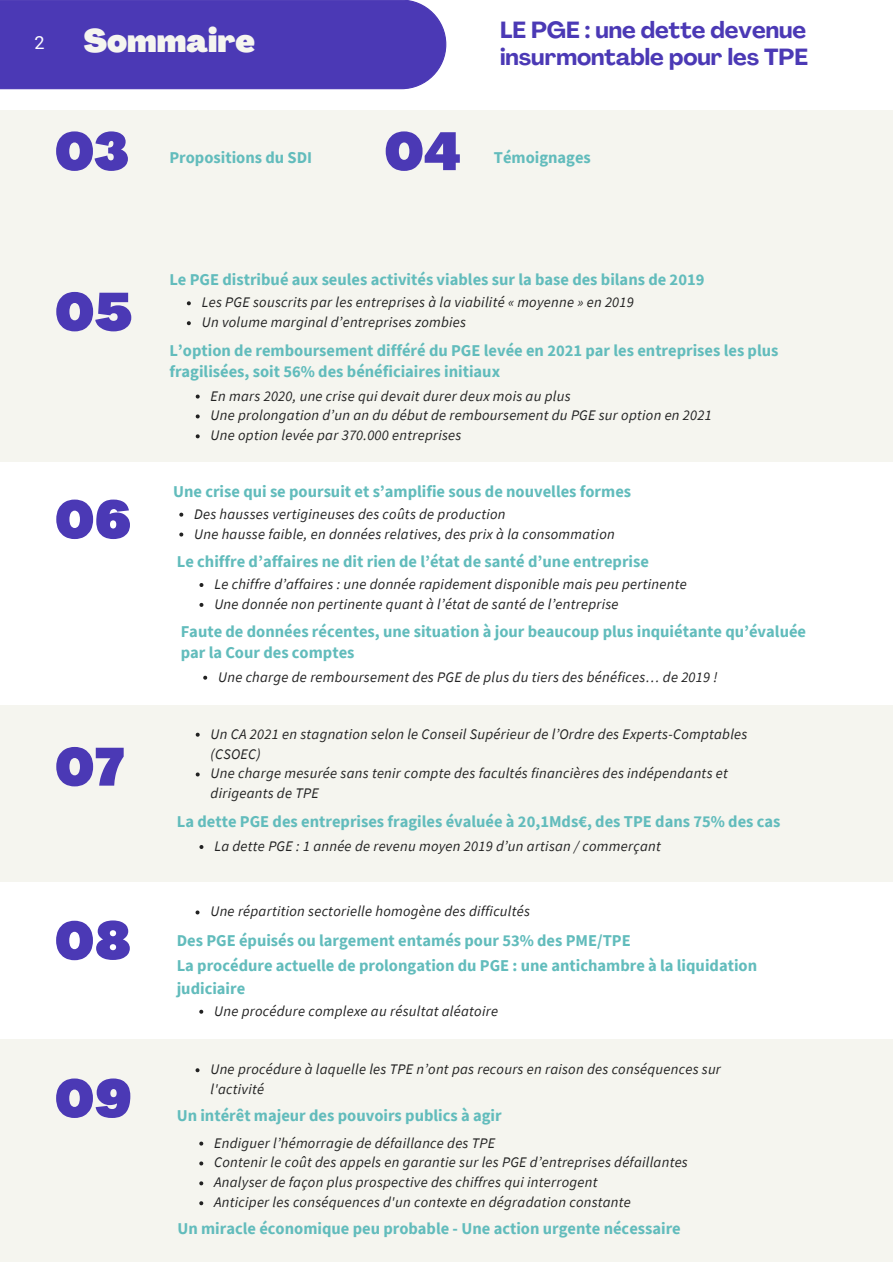
<style>
.page{position:relative;width:893px;height:1264px;background:#fff}
.page>*{position:absolute;margin:0;border:0;box-sizing:border-box;transform-origin:0 0}
.t1{font:900 52.65px "Agrandir";color:#4b39b5}
.t2{font:900 31.95px "Agrandir";color:#f5f5ef}
.t3{font:700 22.95px/27px "Agrandir";color:#4b39b5}
.t4{font:18px "Roboto";color:#fff}
.t5{font:700 16.5px/20.9px "Source Sans Pro";color:#62bcbc}
.t6{font:italic 14.55px/20px "Source Sans Pro";letter-spacing:.02em;color:#222}
</style>
<div class="page">
<div style="left:0;top:250px;width:892px;height:212px;background:#f5f5ef"></div>
<div style="left:0;top:110px;width:892px;height:156px;background:#f5f5ef"></div>
<div style="left:0;top:0;width:446px;height:89px;background:#4b39b5"></div>
<div style="left:0;top:704px;width:892px;height:177px;background:#f5f5ef"></div>
<svg style="left:187px;top:301px;width:4px;height:4px"></svg>
<svg style="left:187px;top:321px;width:4px;height:4px"></svg>
<svg style="left:196px;top:394px;width:4px;height:4px"></svg>
<svg style="left:196px;top:414px;width:4px;height:4px"></svg>
<svg style="left:196px;top:434px;width:4px;height:4px"></svg>
<svg style="left:179px;top:512px;width:4px;height:4px"></svg>
<svg style="left:179px;top:532px;width:4px;height:4px"></svg>
<svg style="left:199px;top:583px;width:4px;height:4px"></svg>
<svg style="left:199px;top:603px;width:4px;height:4px"></svg>
<svg style="left:203px;top:675px;width:4px;height:4px"></svg>
<svg style="left:196px;top:732px;width:4px;height:4px"></svg>
<svg style="left:196px;top:772px;width:4px;height:4px"></svg>
<svg style="left:199px;top:845px;width:4px;height:4px"></svg>
<svg style="left:195px;top:910px;width:4px;height:4px"></svg>
<svg style="left:199px;top:1009px;width:4px;height:4px"></svg>
<div style="left:0;top:1039px;width:892px;height:223px;background:#f5f5ef"></div>
<svg style="left:195px;top:1068px;width:4px;height:4px"></svg>
<svg style="left:199px;top:1141px;width:4px;height:4px"></svg>
<svg style="left:199px;top:1161px;width:4px;height:4px"></svg>
<svg style="left:199px;top:1181px;width:4px;height:4px"></svg>
<svg style="left:199px;top:1201px;width:4px;height:4px"></svg>
<p class="t4" style="left:34px;top:30px;width:12px">2</p>
<h2 class="t2" style="left:84px;top:20px;width:173px">Sommaire</h2>
<h1 class="t1" style="left:54px;top:118px;width:76px">03</h1>
<p class="t5" style="left:169px;top:146px;width:144px">Propositions du SDI</p>
<h1 class="t1" style="left:384px;top:118px;width:79px">04</h1>
<h3 class="t3" style="left:500px;top:16px;width:309px">LE PGE : une dette devenue insurmontable pour les TPE</h3>
<p class="t5" style="left:494px;top:146px;width:99px">Témoignages</p>
<h1 class="t1" style="left:55px;top:278px;width:79px">05</h1>
<h1 class="t1" style="left:55px;top:486px;width:78px">06</h1>
<h1 class="t1" style="left:55px;top:733px;width:71px">07</h1>
<h1 class="t1" style="left:54px;top:907px;width:78px">08</h1>
<h1 class="t1" style="left:54px;top:1065px;width:79px">09</h1>
<p class="t5" style="left:169px;top:269px;width:536px">Le PGE distribué aux seules activités viables sur la base des bilans de 2019</p>
<p class="t6" style="left:202px;top:292px;width:433px">Les PGE souscrits par les entreprises à la viabilité « moyenne » en 2019<br>Un volume marginal d’entreprises zombies</p>
<p class="t5" style="left:169px;top:340px;width:610px">L’option de remboursement différé du PGE levée en 2021 par les entreprises les plus fragilisées, soit 56% des bénéficiaires initiaux</p>
<p class="t6" style="left:211px;top:385px;width:502px">En mars 2020, une crise qui devait durer deux mois au plus<br>Une prolongation d’un an du début de remboursement du PGE sur option en 2021<br>Une option levée par 370.000 entreprises</p>
<p class="t5" style="left:173px;top:480px;width:459px">Une crise qui se poursuit et s’amplifie sous de nouvelles formes</p>
<p class="t6" style="left:194px;top:503px;width:422px">Des hausses vertigineuses des coûts de production<br>Une hausse faible, en données relatives, des prix à la consommation</p>
<p class="t5" style="left:177px;top:551px;width:473px">Le chiffre d’affaires ne dit rien de l’état de santé d’une entreprise</p>
<p class="t6" style="left:214px;top:574px;width:474px">Le chiffre d’affaires : une donnée rapidement disponible mais peu pertinente<br>Une donnée non pertinente quant à l’état de santé de l’entreprise</p>
<p class="t5" style="left:181px;top:621px;width:627px">Faute de données récentes, une situation à jour beaucoup plus inquiétante qu’évaluée par la Cour des comptes</p>
<p class="t6" style="left:218px;top:666px;width:501px">Une charge de remboursement des PGE de plus du tiers des bénéfices… de 2019 !</p>
<p class="t6" style="left:211px;top:723px;width:538px">Un CA 2021 en stagnation selon le Conseil Supérieur de l’Ordre des Experts-Comptables (CSOEC)<br>Une charge mesurée sans tenir compte des facultés financières des indépendants et dirigeants de TPE</p>
<p class="t5" style="left:177px;top:811px;width:605px">La dette PGE des entreprises fragiles évaluée à 20,1Mds€, des TPE dans 75% des cas</p>
<p class="t6" style="left:214px;top:836px;width:448px">La dette PGE : 1 année de revenu moyen 2019 d’un artisan / commerçant</p>
<p class="t6" style="left:210px;top:901px;width:321px">Une répartition sectorielle homogène des difficultés</p>
<p class="t5" style="left:177px;top:930px;width:455px">Des PGE épuisés ou largement entamés pour 53% des PME/TPE</p>
<p class="t5" style="left:177px;top:953px;width:582px;line-height:22.8px">La procédure actuelle de prolongation du PGE : une antichambre à la liquidation judiciaire</p>
<p class="t6" style="left:214px;top:1000px;width:285px">Une procédure complexe au résultat aléatoire</p>
<p class="t6" style="left:210px;top:1059px;width:512px">Une procédure à laquelle les TPE n’ont pas recours en raison des conséquences sur l'activité</p>
<p class="t5" style="left:177px;top:1104px;width:326px">Un intérêt majeur des pouvoirs publics à agir</p>
<p class="t6" style="left:214px;top:1132px;width:475px">Endiguer l’hémorragie de défaillance des TPE<br>Contenir le coût des appels en garantie sur les PGE d’entreprises défaillantes Analyser de façon plus prospective des chiffres qui interrogent<br>Anticiper les conséquences d'un contexte en dégradation constante</p>
<p class="t5" style="left:177px;top:1217px;width:505px">Un miracle économique peu probable - Une action urgente nécessaire</p>
</div>
